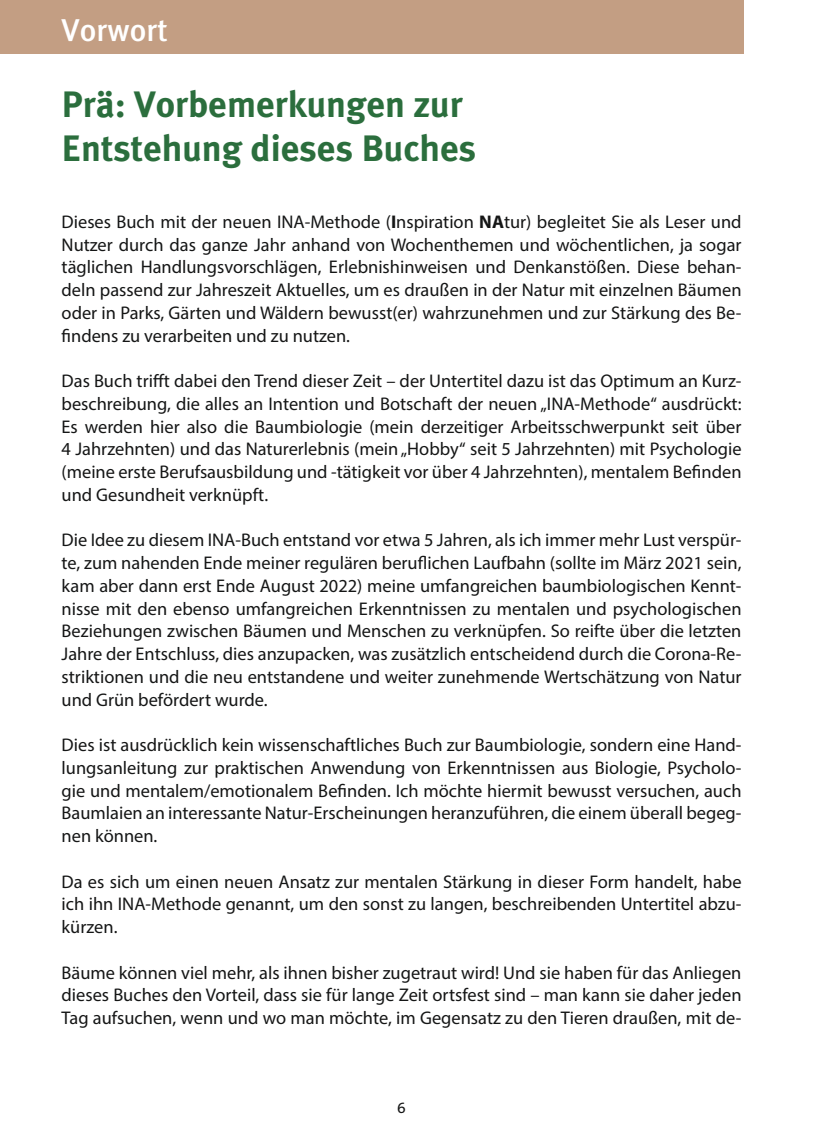
<style>
.page{position:relative;width:823px;height:1145px;background:#fff}
.page>*{position:absolute;margin:0;border:0;box-sizing:border-box;transform-origin:0 0}
.t1{font:700 36.75px/44.1px "Meta Plus Lining";color:#2b6e3d}
.t2{font:500 31.5px "Meta Plus Lining";color:#fff}
.t3{font:18.38px/22.8px "Myriad Pro";color:#151616;text-align:justify}
.t4{font:15.75px "The Sans B5 Plain";color:#151616}
.s1{font-weight:700}
</style>
<div class="page">
<div style="left:0;top:0;width:744px;height:53px;background:#c39e83"></div>
<h2 class="t2" style="left:62px;top:12px;width:108px">Vorwort</h2>
<h1 class="t1" style="left:62px;top:82px;width:416px">Prä: Vorbemerkungen zur<br>Entstehung dieses Buches</h1>
<p class="t3" style="left:62px;top:210px;width:681px">Dieses Buch mit der neuen INA-Methode (<span class="s1">I</span>nspiration <span class="s1">NA</span>tur) begleitet Sie als Leser und Nutzer durch das ganze Jahr anhand von Wochenthemen und wöchentlichen, ja sogar täglichen Handlungsvorschlägen, Erlebnishinweisen und Denkanstößen. Diese behan&shy;deln passend zur Jahreszeit Aktuelles, um es draußen in der Natur mit einzelnen Bäumen oder in Parks, Gärten und Wäldern bewusst(er) wahrzunehmen und zur Stärkung des Be&shy;findens zu verarbeiten und zu nutzen.</p>
<p class="t3" style="left:62px;top:369px;width:681px">Das Buch trifft dabei den Trend dieser Zeit – der Untertitel dazu ist das Optimum an Kurz&shy;beschreibung, die alles an Intention und Botschaft der neuen „INA-Methode“ ausdrückt:<br>Es werden hier also die Baumbiologie (mein derzeitiger Arbeitsschwerpunkt seit über 4 Jahrzehnten) und das Naturerlebnis (mein „Hobby“ seit 5 Jahrzehnten) mit Psychologie (meine erste Berufsausbildung und -tätigkeit vor über 4 Jahrzehnten), mentalem Befinden und Gesundheit verknüpft.</p>
<p class="t3" style="left:62px;top:528px;width:681px">Die Idee zu diesem INA-Buch entstand vor etwa 5 Jahren, als ich immer mehr Lust verspür&shy;te, zum nahenden Ende meiner regulären beruflichen Laufbahn (sollte im März 2021 sein, kam aber dann erst Ende August 2022) meine umfangreichen baumbiologischen Kennt&shy;nisse mit den ebenso umfangreichen Erkenntnissen zu mentalen und psychologischen Beziehungen zwischen Bäumen und Menschen zu verknüpfen. So reifte über die letzten Jahre der Entschluss, dies anzupacken, was zusätzlich entscheidend durch die Corona-Re&shy;striktionen und die neu entstandene und weiter zunehmende Wertschätzung von Natur und Grün befördert wurde.</p>
<p class="t3" style="left:62px;top:733px;width:681px">Dies ist ausdrücklich kein wissenschaftliches Buch zur Baumbiologie, sondern eine Hand&shy;lungsanleitung zur praktischen Anwendung von Erkenntnissen aus Biologie, Psycholo&shy;gie und mentalem/emotionalem Befinden. Ich möchte hiermit bewusst versuchen, auch Baumlaien an interessante Natur-Erscheinungen heranzuführen, die einem überall begeg&shy;nen können.</p>
<p class="t3" style="left:62px;top:870px;width:681px">Da es sich um einen neuen Ansatz zur mentalen Stärkung in dieser Form handelt, habe ich ihn INA-Methode genannt, um den sonst zu langen, beschreibenden Untertitel abzu&shy;kürzen.</p>
<p class="t3" style="left:62px;top:961px;width:681px">Bäume können viel mehr, als ihnen bisher zugetraut wird! Und sie haben für das Anliegen dieses Buches den Vorteil, dass sie für lange Zeit ortsfest sind – man kann sie daher jeden Tag aufsuchen, wenn und wo man möchte, im Gegensatz zu den Tieren draußen, mit de-</p>
<p class="t4" style="left:397px;top:1100px;width:10px">6</p>
</div>
